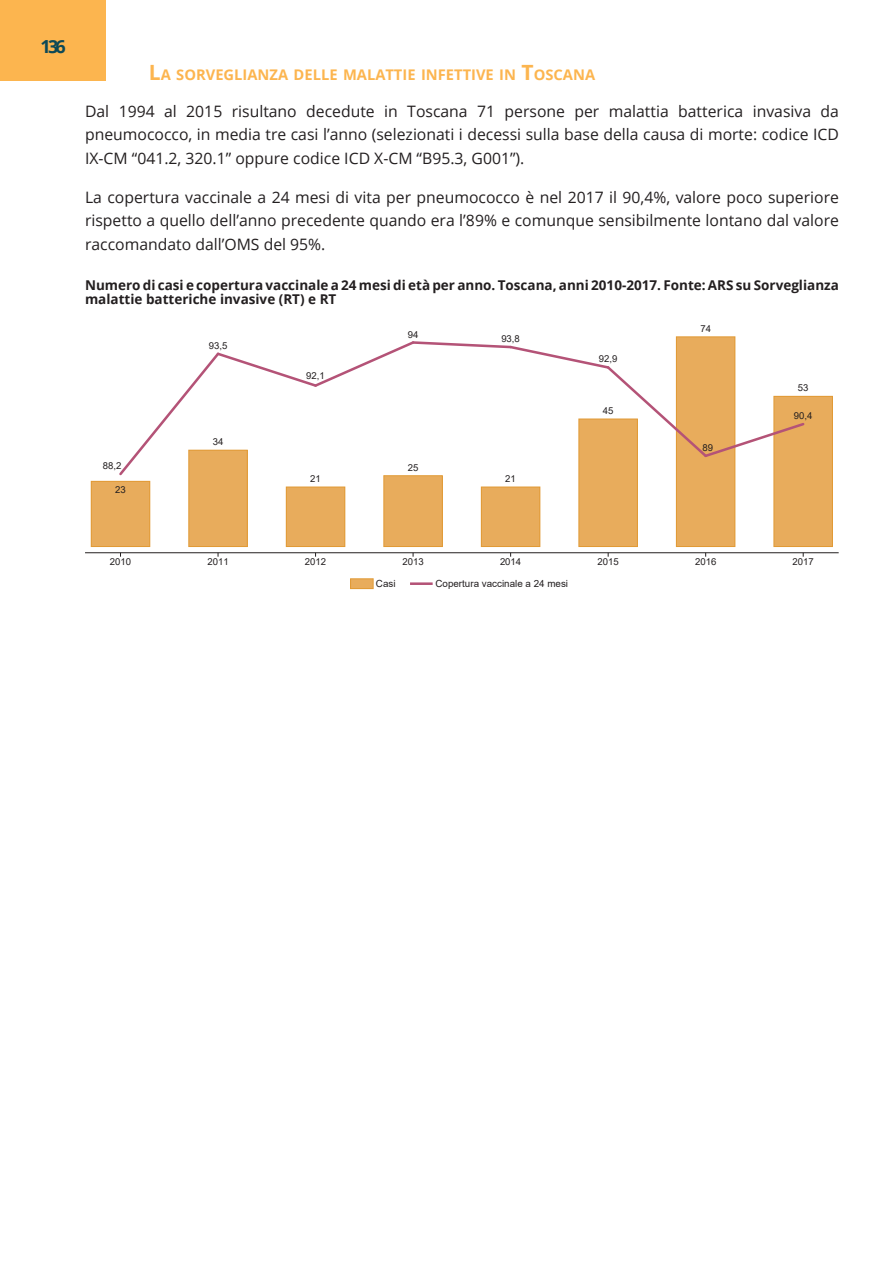
<style>
.page{position:relative;width:893px;height:1263px;background:#fff}
.page>*{position:absolute;margin:0;border:0;box-sizing:border-box;transform-origin:0 0}
.t1{font:700 18px "Open Sans";color:#0d4957}
.t2{font:15.75px/23.7px "Open Sans";color:#231f20;text-align:justify}
.t3{font:700 14.7px "Open Sans";color:#fcb54f}
.t4{font:700 13.5px/13.5px "Open Sans";color:#231f20}
.t5{font:9.75px "Arial";color:#231f20}
.t6{font:9.6px "Arial";color:#231f20}
.s1{font-size:21px}
</style>
<div class="page">
<div style="left:0;top:0;width:106px;height:81px;background:#fcb54f"></div>
<div style="left:91px;top:481px;width:59px;height:65px;background:#e8ac5c"></div>
<div style="left:91px;top:481px;width:59px;height:66px;border:1px solid #e19a35"></div>
<div style="left:189px;top:450px;width:58px;height:96px;background:#e8ac5c"></div>
<div style="left:189px;top:450px;width:58px;height:97px;border:1px solid #e19a35"></div>
<div style="left:286px;top:487px;width:59px;height:59px;background:#e8ac5c"></div>
<div style="left:286px;top:487px;width:59px;height:60px;border:1px solid #e19a35"></div>
<div style="left:384px;top:476px;width:58px;height:70px;background:#e8ac5c"></div>
<div style="left:384px;top:476px;width:58px;height:71px;border:1px solid #e19a35"></div>
<div style="left:481px;top:487px;width:59px;height:59px;background:#e8ac5c"></div>
<div style="left:481px;top:487px;width:59px;height:60px;border:1px solid #e19a35"></div>
<div style="left:579px;top:419px;width:58px;height:127px;background:#e8ac5c"></div>
<div style="left:579px;top:419px;width:58px;height:128px;border:1px solid #e19a35"></div>
<div style="left:676px;top:337px;width:59px;height:209px;background:#e8ac5c"></div>
<div style="left:676px;top:337px;width:59px;height:210px;border:1px solid #e19a35"></div>
<div style="left:774px;top:396px;width:58px;height:150px;background:#e8ac5c"></div>
<div style="left:774px;top:396px;width:59px;height:151px;border:1px solid #e19a35"></div>
<svg style="left:119px;top:339px;width:687px;height:139px"></svg>
<hr style="left:85px;top:552px;width:754px;height:1px;background:#231f20">
<div style="left:351px;top:579px;width:22px;height:10px;background:#e8ac5c"></div>
<div style="left:350px;top:579px;width:23px;height:10px;border:1px solid #e19a35"></div>
<hr style="left:410px;top:582px;width:23px;height:3px;background:#b45377">
<p class="t1" style="left:40px;top:33px;width:27px">136</p>
<p class="t3" style="left:149px;top:64px;width:448px"><span class="s1">L</span>A SORVEGLIANZA DELLE MALATTIE INFETTIVE IN <span class="s1">T</span>OSCANA</p>
<p class="t2" style="left:85px;top:99px;width:755px">Dal 1994 al 2015 risultano decedute in Toscana 71 persone per malattia batterica invasiva da pneumococco, in media tre casi l’anno (selezionati i decessi sulla base della causa di morte: codice ICD IX-CM “041.2, 320.1” oppure codice ICD X-CM “B95.3, G001”).</p>
<p class="t2" style="left:85px;top:185px;width:755px">La copertura vaccinale a 24 mesi di vita per pneumococco è nel 2017 il 90,4%, valore poco superiore rispetto a quello dell’anno precedente quando era l’89% e comunque sensibilmente lontano dal valore raccomandato dall’OMS del 95%.</p>
<p class="t4" style="left:85px;top:278px;width:755px">Numero di casi e copertura vaccinale a 24 mesi di età per anno. Toscana, anni 2010-2017. Fonte: ARS su Sorveglianza malattie batteriche invasive (RT) e RT</p>
<p class="t6" style="left:103px;top:459px;width:20px">88,2</p>
<p class="t6" style="left:115px;top:483px;width:12px">23</p>
<p class="t6" style="left:209px;top:339px;width:20px">93,5</p>
<p class="t6" style="left:213px;top:435px;width:12px">34</p>
<p class="t6" style="left:306px;top:368px;width:20px">92,1</p>
<p class="t6" style="left:310px;top:472px;width:12px">21</p>
<p class="t6" style="left:408px;top:327px;width:12px">94</p>
<p class="t6" style="left:408px;top:461px;width:12px">25</p>
<p class="t6" style="left:501px;top:332px;width:20px">93,8</p>
<p class="t6" style="left:505px;top:472px;width:12px">21</p>
<p class="t6" style="left:599px;top:352px;width:20px">92,9</p>
<p class="t6" style="left:603px;top:404px;width:12px">45</p>
<p class="t6" style="left:700px;top:322px;width:12px">74</p>
<p class="t6" style="left:702px;top:441px;width:12px">89</p>
<p class="t6" style="left:798px;top:381px;width:12px">53</p>
<p class="t6" style="left:794px;top:409px;width:20px">90,4</p>
<p class="t6" style="left:110px;top:555px;width:23px">2010</p>
<p class="t6" style="left:207px;top:555px;width:23px">2011</p>
<p class="t6" style="left:305px;top:555px;width:23px">2012</p>
<p class="t6" style="left:402px;top:555px;width:23px">2013</p>
<p class="t6" style="left:500px;top:555px;width:23px">2014</p>
<p class="t6" style="left:597px;top:555px;width:23px">2015</p>
<p class="t6" style="left:695px;top:555px;width:23px">2016</p>
<p class="t6" style="left:793px;top:555px;width:23px">2017</p>
<p class="t5" style="left:376px;top:577px;width:21px">Casi</p>
<p class="t5" style="left:435px;top:577px;width:134px">Copertura vaccinale a 24 mesi</p>
</div>
